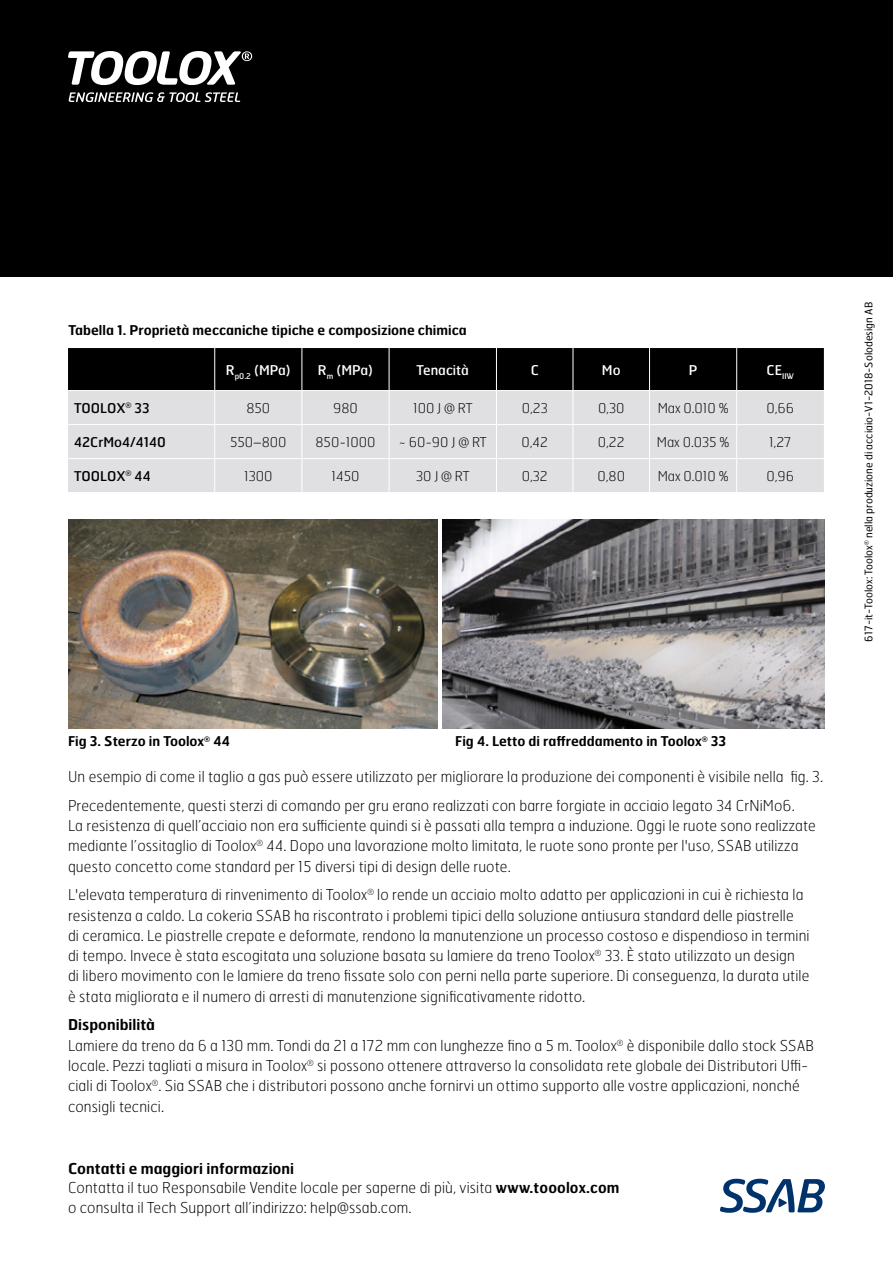
<style>
.page{position:relative;width:893px;height:1263px;background:#fff}
.page>*{position:absolute;margin:0;border:0;box-sizing:border-box;transform-origin:0 0}
.Body{font:100 15px/20.2px "Hermes FB";letter-spacing:.01em;color:#000}
.Brödtext{font:600 15px "Hermes FB";color:#000}
.Brödtext-2{font:100 13.5px "Hermes FB";color:#000}
.Brödtext-3{font:600 13.5px "Hermes FB";color:#000}
.Brödtext-4{font:13.5px "Hermes FB";color:#000}
.Brödtext-5{font:13.5px "Hermes FB";color:#fff}
.t1{font:10.5px "Hermes FB";color:#000}
.Brödtext-6{font:7.8px "Hermes FB";color:#fff}
.s1{font-weight:600}
</style>
<div class="page">
<div style="left:0;top:0;width:893px;height:276px;background:#000"></div>
<svg style="left:720px;top:1179px;width:105px;height:34px"></svg>
<div style="left:68px;top:348px;width:756px;height:42px;background:#000"></div>
<div style="left:68px;top:391px;width:756px;height:101px;background:#e0e0e3"></div>
<hr style="left:214px;top:348px;width:1px;height:42px;background:#fff">
<hr style="left:302px;top:348px;width:1px;height:42px;background:#fff">
<hr style="left:389px;top:348px;width:1px;height:42px;background:#fff">
<hr style="left:496px;top:348px;width:1px;height:42px;background:#fff">
<hr style="left:573px;top:348px;width:1px;height:42px;background:#fff">
<hr style="left:649px;top:348px;width:1px;height:42px;background:#fff">
<hr style="left:736px;top:348px;width:1px;height:42px;background:#fff">
<hr style="left:214px;top:391px;width:1px;height:33px;background:#fff">
<hr style="left:302px;top:391px;width:1px;height:33px;background:#fff">
<hr style="left:389px;top:391px;width:1px;height:33px;background:#fff">
<hr style="left:496px;top:391px;width:1px;height:33px;background:#fff">
<hr style="left:573px;top:391px;width:1px;height:33px;background:#fff">
<hr style="left:649px;top:391px;width:1px;height:33px;background:#fff">
<hr style="left:736px;top:391px;width:1px;height:33px;background:#fff">
<hr style="left:68px;top:424px;width:147px;height:1px;background:#fff">
<hr style="left:215px;top:424px;width:87px;height:1px;background:#fff">
<hr style="left:214px;top:425px;width:1px;height:33px;background:#fff">
<hr style="left:302px;top:424px;width:87px;height:1px;background:#fff">
<hr style="left:302px;top:425px;width:1px;height:33px;background:#fff">
<hr style="left:389px;top:424px;width:107px;height:1px;background:#fff">
<hr style="left:389px;top:425px;width:1px;height:33px;background:#fff">
<hr style="left:496px;top:424px;width:77px;height:1px;background:#fff">
<hr style="left:496px;top:425px;width:1px;height:33px;background:#fff">
<hr style="left:573px;top:424px;width:76px;height:1px;background:#fff">
<hr style="left:573px;top:425px;width:1px;height:33px;background:#fff">
<hr style="left:649px;top:424px;width:88px;height:1px;background:#fff">
<hr style="left:649px;top:425px;width:1px;height:33px;background:#fff">
<hr style="left:737px;top:424px;width:87px;height:1px;background:#fff">
<hr style="left:736px;top:425px;width:1px;height:33px;background:#fff">
<hr style="left:68px;top:458px;width:147px;height:1px;background:#fff">
<hr style="left:215px;top:458px;width:87px;height:1px;background:#fff">
<hr style="left:214px;top:459px;width:1px;height:33px;background:#fff">
<hr style="left:302px;top:458px;width:87px;height:1px;background:#fff">
<hr style="left:302px;top:459px;width:1px;height:33px;background:#fff">
<hr style="left:389px;top:458px;width:107px;height:1px;background:#fff">
<hr style="left:389px;top:459px;width:1px;height:33px;background:#fff">
<hr style="left:496px;top:458px;width:77px;height:1px;background:#fff">
<hr style="left:496px;top:459px;width:1px;height:33px;background:#fff">
<hr style="left:573px;top:458px;width:76px;height:1px;background:#fff">
<hr style="left:573px;top:459px;width:1px;height:33px;background:#fff">
<hr style="left:649px;top:458px;width:88px;height:1px;background:#fff">
<hr style="left:649px;top:459px;width:1px;height:33px;background:#fff">
<hr style="left:737px;top:458px;width:87px;height:1px;background:#fff">
<hr style="left:736px;top:459px;width:1px;height:33px;background:#fff">
<svg style="left:68px;top:51px;width:184px;height:34px"></svg>
<svg style="left:69px;top:92px;width:171px;height:10px"></svg>
<img style="left:68px;top:520px;width:370px;height:208px">
<img style="left:442px;top:520px;width:383px;height:208px">
<p class="Brödtext-3" style="left:68px;top:322px;width:400px">Tabella 1. Proprietà meccaniche tipiche e composizione chimica</p>
<p class="Brödtext-5" style="left:226px;top:361px;width:66px">R<sub>p0.2</sub> (MPa)</p>
<p class="Brödtext-5" style="left:318px;top:361px;width:57px">R<sub>m</sub> (MPa)</p>
<p class="Brödtext-5" style="left:417px;top:361px;width:54px">Tenacità</p>
<p class="Brödtext-5" style="left:531px;top:361px;width:10px">C</p>
<p class="Brödtext-5" style="left:602px;top:361px;width:20px">Mo</p>
<p class="Brödtext-5" style="left:689px;top:361px;width:10px">P</p>
<p class="Brödtext-6" style="left:767px;top:371px;width:29px"><sup>CE</sup>IIW</p>
<p class="Brödtext-4" style="left:74px;top:399px;width:77px">TOOLOX<sup>®</sup> 33</p>
<p class="Brödtext-2" style="left:246px;top:399px;width:25px">850</p>
<p class="Brödtext-2" style="left:333px;top:399px;width:26px">980</p>
<p class="Brödtext-2" style="left:413px;top:399px;width:61px">100 J @ RT</p>
<p class="Brödtext-2" style="left:522px;top:399px;width:28px">0,23</p>
<p class="Brödtext-2" style="left:598px;top:399px;width:28px">0,30</p>
<p class="Brödtext-2" style="left:658px;top:399px;width:72px">Max 0.010 %</p>
<p class="Brödtext-2" style="left:766px;top:399px;width:29px">0,66</p>
<p class="Brödtext-4" style="left:74px;top:433px;width:93px">42CrMo4/4140</p>
<p class="Brödtext-2" style="left:230px;top:433px;width:58px">550–800</p>
<p class="Brödtext-2" style="left:315px;top:433px;width:62px">850-1000</p>
<p class="Brödtext-2" style="left:399px;top:433px;width:89px">~ 60-90 J @ RT</p>
<p class="Brödtext-2" style="left:521px;top:433px;width:28px">0,42</p>
<p class="Brödtext-2" style="left:598px;top:433px;width:28px">0,22</p>
<p class="Brödtext-2" style="left:657px;top:433px;width:74px">Max 0.035 %</p>
<p class="Brödtext-2" style="left:769px;top:433px;width:24px">1,27</p>
<p class="Brödtext-4" style="left:74px;top:467px;width:78px">TOOLOX<sup>®</sup> 44</p>
<p class="Brödtext-2" style="left:244px;top:467px;width:30px">1300</p>
<p class="Brödtext-2" style="left:331px;top:467px;width:30px">1450</p>
<p class="Brödtext-2" style="left:416px;top:467px;width:55px">30 J @ RT</p>
<p class="Brödtext-2" style="left:522px;top:467px;width:28px">0,32</p>
<p class="Brödtext-2" style="left:597px;top:467px;width:29px">0,80</p>
<p class="Brödtext-2" style="left:658px;top:467px;width:72px">Max 0.010 %</p>
<p class="Brödtext-2" style="left:766px;top:467px;width:29px">0,96</p>
<p class="Brödtext-3" style="left:68px;top:733px;width:163px">Fig 3. Sterzo in Toolox<sup>®</sup> 44</p>
<p class="Brödtext-3" style="left:455px;top:733px;width:273px">Fig 4. Letto di raffreddamento in Toolox<sup>®</sup> 33</p>
<p class="Body" style="left:68px;top:766px;width:757px">Un esempio di come il taglio a gas può essere utilizzato per migliorare la produzione dei componenti è visibile nella fig. 3.</p>
<p class="Body" style="left:68px;top:795px;width:749px">Precedentemente, questi sterzi di comando per gru erano realizzati con barre forgiate in acciaio legato 34 CrNiMo6.<br>La resistenza di quell’acciaio non era sufficiente quindi si è passati alla tempra a induzione. Oggi le ruote sono realizzate mediante l’ossitaglio di Toolox<sup>®</sup> 44. Dopo una lavorazione molto limitata, le ruote sono pronte per l'uso, SSAB utilizza questo concetto come standard per 15 diversi tipi di design delle ruote.</p>
<p class="Body" style="left:68px;top:884px;width:743px">L'elevata temperatura di rinvenimento di Toolox<sup>®</sup> lo rende un acciaio molto adatto per applicazioni in cui è richiesta la resistenza a caldo. La cokeria SSAB ha riscontrato i problemi tipici della soluzione antiusura standard delle piastrelle<br>di ceramica. Le piastrelle crepate e deformate, rendono la manutenzione un processo costoso e dispendioso in termini di tempo. Invece è stata escogitata una soluzione basata su lamiere da treno Toolox<sup>®</sup> 33. È stato utilizzato un design di libero movimento con le lamiere da treno fissate solo con perni nella parte superiore. Di conseguenza, la durata utile è stata migliorata e il numero di arresti di manutenzione significativamente ridotto.</p>
<p class="Brödtext" style="left:68px;top:1015px;width:89px">Disponibilità</p>
<p class="Body" style="left:68px;top:1035px;width:748px">Lamiere da treno da 6 a 130 mm. Tondi da 21 a 172 mm con lunghezze fino a 5 m. Toolox<sup>®</sup> è disponibile dallo stock SSAB locale. Pezzi tagliati a misura in Toolox<sup>®</sup> si possono ottenere attraverso la consolidata rete globale dei Distributori Uffi&shy;ciali di Toolox<sup>®</sup>. Sia SSAB che i distributori possono anche fornirvi un ottimo supporto alle vostre applicazioni, nonché consigli tecnici.</p>
<p class="Brödtext" style="left:68px;top:1158px;width:228px">Contatti e maggiori informazioni</p>
<p class="Body" style="left:68px;top:1178px;width:553px;line-height:19.5px">Contatta il tuo Responsabile Vendite locale per saperne di più, visita <span class="s1">www.tooolox.com </span>o consulta il Tech Support all’indirizzo: help@ssab.com.</p>
<p class="t1" style="left:862px;top:641px;width:341px;rotate:-90deg">617-it-Toolox: Toolox<sup>®</sup> nella produzione di acciaio-V1-2018-Solodesign AB</p>
</div>
